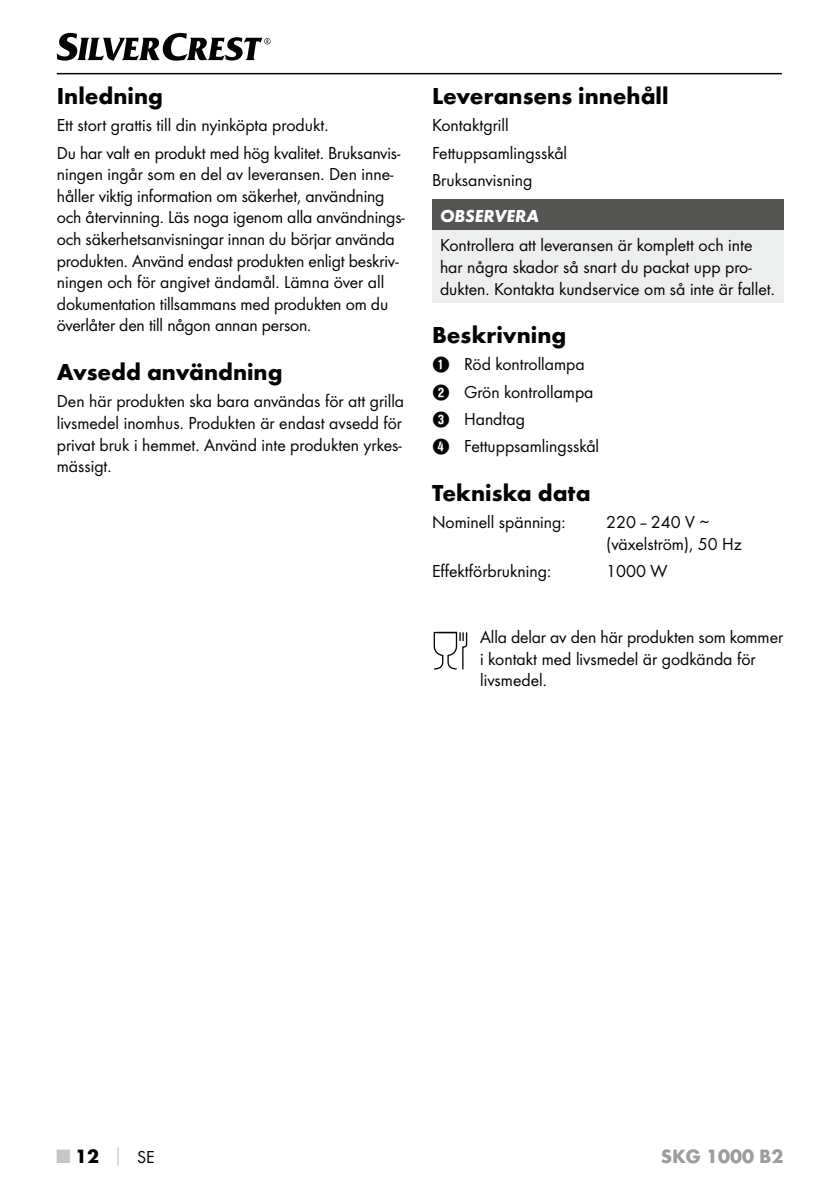
<style>
.page{position:relative;width:840px;height:1191px;background:#fff}
.page>*{position:absolute;margin:0;border:0;box-sizing:border-box;transform-origin:0 0}
.t1{font:700 24px "Futura";color:#040503}
.t2{font:700 20px "Futura";color:#9c9e9d}
.t3{font:700 20px "Futura";color:#040503}
.t4{font:18px/21.6px "Futura Boo";color:#040503}
.t5{font:italic 700 18px "Futura";color:#fff}
.s1{font-family:"Hako PI Nummern"}
.s2{color:#c6c6c6}
.s3{font-size:18px;color:#c6c6c6}
.s4{font-family:"Futura Boo";font-weight:400;font-size:18px}
</style>
<div class="page">
<hr style="left:57px;top:73px;width:724px;height:1px;background:#040503">
<svg style="left:57px;top:33px;width:213px;height:28px"></svg>
<div style="left:432px;top:199px;width:351px;height:31px;background:#555654"></div>
<div style="left:432px;top:230px;width:351px;height:72px;background:#edeeee"></div>
<svg style="left:433px;top:631px;width:34px;height:39px"></svg>
<h1 class="t1" style="left:57px;top:87px;width:108px">Inledning</h1>
<p class="t4" style="left:57px;top:113px;width:345px;line-height:27.2px">Ett stort grattis till din nyinköpta produkt.<br>Du har valt en produkt med hög kvalitet. Bruksanvis-</p>
<p class="t4" style="left:57px;top:164px;width:349px">ningen ingår som en del av leveransen. Den inne&shy;håller viktig information om säkerhet, användning och återvinning. Läs noga igenom alla användnings&shy;och säkerhetsanvisningar innan du börjar använda produkten. Använd endast produkten enligt beskriv&shy;ningen och för angivet ändamål. Lämna över all dokumentation tillsammans med produkten om du överlåter den till någon annan person.</p>
<h1 class="t1" style="left:57px;top:363px;width:227px">Avsedd användning</h1>
<p class="t4" style="left:57px;top:391px;width:349px">Den här produkten ska bara användas för att grilla livsmedel inomhus. Produkten är endast avsedd för privat bruk i hemmet. Använd inte produkten yrkes&shy;mässigt.</p>
<h1 class="t1" style="left:432px;top:87px;width:238px">Leveransens innehåll</h1>
<p class="t4" style="left:432px;top:113px;width:137px;line-height:27.2px">Kontaktgrill<br>Fettuppsamlingsskål<br>Bruksanvisning</p>
<p class="t5" style="left:440px;top:210px;width:100px">OBSERVERA</p>
<p class="t4" style="left:440px;top:235px;width:336px">Kontrollera att leveransen är komplett och inte har några skador så snart du packat upp pro&shy;dukten. Kontakta kundservice om så inte är fallet.</p>
<h1 class="t1" style="left:432px;top:326px;width:136px">Beskrivning</h1>
<p class="t4" style="left:432px;top:352px;width:169px;line-height:27.2px"><span class="s1">1</span> Röd kontrollampa<br><span class="s1">2</span> Grön kontrollampa<br><span class="s1">3</span> Handtag<br><span class="s1">4</span> Fettuppsamlingsskål</p>
<h1 class="t1" style="left:432px;top:483px;width:160px">Tekniska data</h1>
<p class="t4" style="left:432px;top:512px;width:135px">Nominell spänning:</p>
<p class="t4" style="left:606px;top:512px;width:137px">220 – 240 V ∼ (växelström), 50 Hz</p>
<p class="t4" style="left:432px;top:561px;width:121px">Effektförbrukning:</p>
<p class="t4" style="left:606px;top:561px;width:63px">1000 W</p>
<p class="t4" style="left:480px;top:627px;width:304px">Alla delar av den här produkten som kommer i kontakt med livsmedel är godkända för livsmedel.</p>
<p class="t3" style="left:57px;top:1148px;width:99px"><span class="s2">■</span> 12 <span class="s3">│</span> <span class="s4">SE</span></p>
<p class="t2" style="left:660px;top:1148px;width:124px">SKG 1000 B2</p>
</div>
